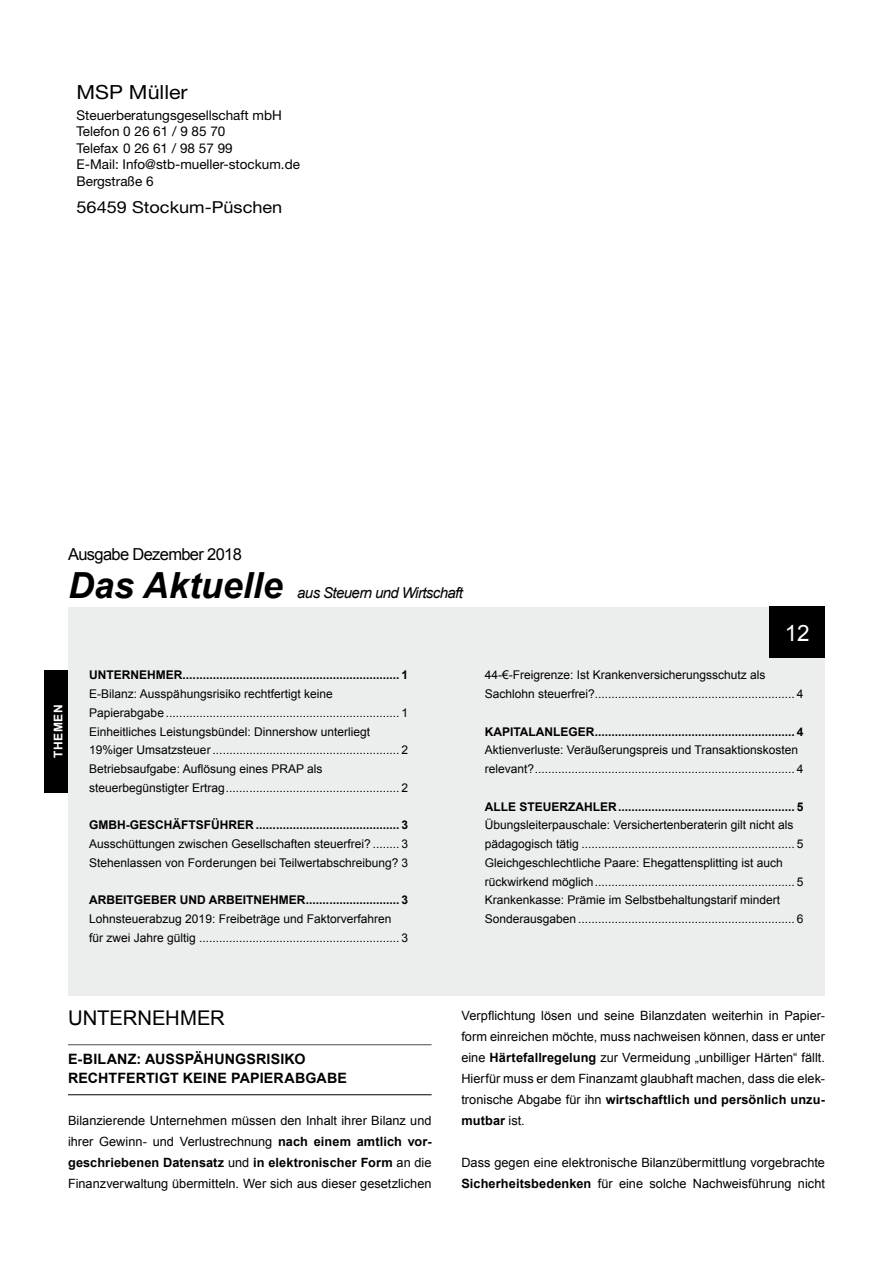
<style>
.page{position:relative;width:893px;height:1263px;background:#fff}
.page>*{position:absolute;margin:0;border:0;box-sizing:border-box;transform-origin:0 0}
.t1{font:italic 700 36px "Arial";color:#000}
.t2{font:22.5px "Arial";color:#fff}
.t3{font:20.25px "Arial";color:#000}
.t4{font:19.5px "Helvetica Neue";color:#000;scale:1.1 1}
.t5{font:16.5px "Helvetica Neue";color:#000;scale:1.1 1}
.t6{font:16.5px "Arial";letter-spacing:-.04em;color:#000}
.t7{font:italic 15px "Arial";letter-spacing:-.04em;color:#000}
.t8{font:700 14.25px/19.5px "Arial";letter-spacing:.01em;color:#000}
.t9{font:13.5px/16.5px "Helvetica Neue";color:#000}
.t10{font:12.75px/21px "Arial";color:#000;text-align:justify}
.t11{font:12px/18.8px "Arial";color:#000}
.t12{font:700 12px "Arial";color:#000}
.t13{font:700 12px "Arial";letter-spacing:.05em;color:#fff}
.s1{font-weight:700}
</style>
<div class="page">
<div style="left:68px;top:607px;width:757px;height:388px;background:#eceded"></div>
<hr style="left:68px;top:1044px;width:364px;height:1px;background:#4b4b4d">
<hr style="left:68px;top:1094px;width:364px;height:1px;background:#000">
<div style="left:770px;top:607px;width:55px;height:51px;background:#000"></div>
<div style="left:45px;top:670px;width:23px;height:122px;background:#000"></div>
<h3 class="t4" style="left:77px;top:80px;width:103px">MSP Müller</h3>
<p class="t9" style="left:77px;top:107px;width:225px">Steuerberatungsgesellschaft mbH<br>Telefon 0 26 61 / 9 85 70<br>Telefax 0 26 61 / 98 57 99<br>E-Mail: Info@stb-mueller-stockum.de<br>Bergstraße 6</p>
<h3 class="t5" style="left:77px;top:197px;width:189px">56459 Stockum-Püschen</h3>
<h3 class="t6" style="left:68px;top:544px;width:175px">Ausgabe Dezember 2018</h3>
<h1 class="t1" style="left:68px;top:561px;width:216px">Das Aktuelle</h1>
<p class="t7" style="left:297px;top:583px;width:167px">aus Steuern und Wirtschaft</p>
<p class="t13" style="left:50px;top:758px;width:55px;rotate:-90deg">THEMEN</p>
<p class="t12" style="left:89px;top:667px;width:320px">UNTERNEHMER................................................................. 1</p>
<p class="t11" style="left:89px;top:685px;width:320px">E-Bilanz: Ausspähungsrisiko rechtfertigt keine Papierabgabe ...................................................................... 1<br>Einheitliches Leistungsbündel: Dinnershow unterliegt 19%iger Umsatzsteuer ........................................................ 2<br>Betriebsaufgabe: Auflösung eines PRAP als steuerbegünstigter Ertrag.................................................... 2</p>
<p class="t12" style="left:89px;top:817px;width:320px">GMBH-GESCHÄFTSFÜHRER ........................................... 3</p>
<p class="t11" style="left:89px;top:835px;width:320px">Ausschüttungen zwischen Gesellschaften steuerfrei? ........ 3<br>Stehenlassen von Forderungen bei Teilwertabschreibung? 3</p>
<p class="t12" style="left:89px;top:892px;width:320px">ARBEITGEBER UND ARBEITNEHMER............................ 3</p>
<p class="t11" style="left:89px;top:910px;width:320px">Lohnsteuerabzug 2019: Freibeträge und Faktorverfahren für zwei Jahre gültig ............................................................ 3</p>
<h2 class="t2" style="left:785px;top:618px;width:27px">12</h2>
<p class="t11" style="left:485px;top:666px;width:320px">44-€-Freigrenze: Ist Krankenversicherungsschutz als<br>Sachlohn steuerfrei?............................................................ 4</p>
<p class="t12" style="left:485px;top:723px;width:320px">KAPITALANLEGER............................................................ 4</p>
<p class="t11" style="left:485px;top:741px;width:320px">Aktienverluste: Veräußerungspreis und Transaktionskosten relevant?.............................................................................. 4</p>
<p class="t12" style="left:485px;top:798px;width:320px">ALLE STEUERZAHLER..................................................... 5</p>
<p class="t11" style="left:485px;top:816px;width:320px">Übungsleiterpauschale: Versichertenberaterin gilt nicht als pädagogisch tätig ................................................................ 5<br>Gleichgeschlechtliche Paare: Ehegattensplitting ist auch rückwirkend möglich............................................................ 5<br>Krankenkasse: Prämie im Selbstbehaltungstarif mindert Sonderausgaben ................................................................. 6</p>
<h3 class="t3" style="left:68px;top:1005px;width:158px">UNTERNEHMER</h3>
<p class="t8" style="left:68px;top:1049px;width:280px">E-BILANZ: AUSSPÄHUNGSRISIKO<br>RECHTFERTIGT KEINE PAPIERABGABE</p>
<p class="t10" style="left:68px;top:1110px;width:365px">Bilanzierende Unternehmen müssen den Inhalt ihrer Bilanz und ihrer Gewinn- und Verlustrechnung <span class="s1">nach einem amtlich vor&shy;geschriebenen Datensatz</span> und <span class="s1">in elektronischer Form</span> an die Finanzverwaltung übermitteln. Wer sich aus dieser gesetzlichen</p>
<p class="t10" style="left:461px;top:1005px;width:365px">Verpflichtung lösen und seine Bilanzdaten weiterhin in Papier&shy;form einreichen möchte, muss nachweisen können, dass er unter eine <span class="s1">Härtefallregelung</span> zur Vermeidung „unbilliger Härten“ fällt.<br>Hierfür muss er dem Finanzamt glaubhaft machen, dass die elek&shy;tronische Abgabe für ihn <span class="s1">wirtschaftlich und persönlich unzu&shy;mutbar</span> ist.</p>
<p class="t10" style="left:461px;top:1152px;width:365px">Dass gegen eine elektronische Bilanzübermittlung vorgebrachte<br><span class="s1">Sicherheitsbedenken</span> für eine solche Nachweisführung nicht</p>
</div>
